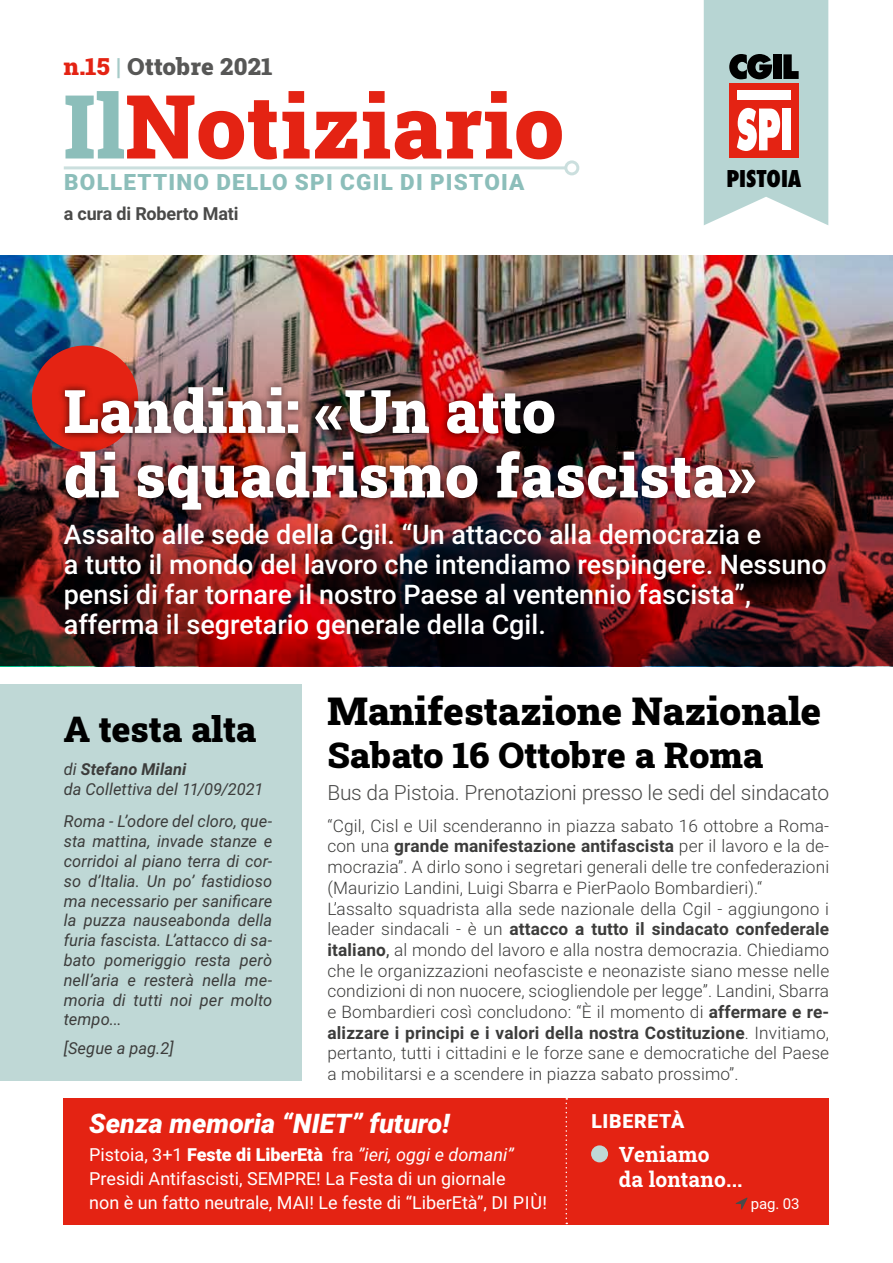
<style>
.page{position:relative;width:893px;height:1263px;background:#fff}
.page>*{position:absolute;margin:0;border:0;box-sizing:border-box;transform-origin:0 0}
.t1{font:900 88.5px "Roboto Slab";letter-spacing:.01em;color:#e42313}
.t2{font:900 60px/64.5px "Roboto Slab";letter-spacing:.01em;color:#fff}
.t3{font:900 39px "Roboto Slab";color:#000}
.t4{font:900 36px "Roboto Slab";color:#000}
.t5{font:500 27px/30px "Roboto";color:#fff}
.t6{font:italic 900 27px "Roboto";color:#fff}
.t7{font:900 24px "Roboto Slab";letter-spacing:.01em;color:#575756}
.t8{font:900 22.5px "Roboto";letter-spacing:.055em;color:#8cbeba}
.t9{font:800 condensed 22.5px "Futura";color:#000}
.t10{font:300 21px "Roboto";letter-spacing:-.01em;color:#4a4a49}
.t11{font:700 21px/25.2px "Roboto Slab";letter-spacing:.01em;color:#fff}
.t12{font:900 19.5px "Roboto";letter-spacing:.035em;color:#fff}
.t13{font:18px/24px "Roboto";color:#fff}
.t14{font:700 18px "Roboto";letter-spacing:-.01em;color:#4a4a49}
.t15{font:300 17.25px/20.7px "Roboto";letter-spacing:.01em;color:#3c3c3b}
.t16{font:italic 16.5px/19.8px "Roboto";letter-spacing:.005em;color:#3c3c3b}
.t17{font:15px "Roboto";color:#fff}
.s1{color:#e42313}
.s2{color:#a6cbc8}
.s3{color:#8cbeba}
.s4{font-weight:700}
.s5{font-weight:400}
.s6{font-weight:900}
.s7{font-style:italic}
</style>
<div class="page">
<div style="left:64px;top:1098px;width:765px;height:126px;background:#e42313"></div>
<div style="left:0;top:684px;width:302px;height:396px;background:#bfd8d6"></div>
<img style="left:0;top:255px;width:893px;height:21px">
<img style="left:0;top:276px;width:893px;height:390px">
<div style="left:591px;top:1145px;width:17px;height:17px;background:#bfd8d6;border-radius:50%"></div>
<svg style="left:736px;top:1197px;width:11px;height:12px"></svg>
<div style="left:32px;top:345px;width:106px;height:107px;background:#e42313;border-radius:50%"></div>
<hr style="left:64px;top:166px;width:502px;height:3px;background:#bfd8d6">
<div style="left:564px;top:160px;width:15px;height:15px;border:3px solid #bfd8d6;border-radius:50%"></div>
<svg style="left:704px;top:0;width:124px;height:225px;background:#bebebb"></svg>
<div style="left:57px;top:379px;width:706px;height:139px;background:#000;opacity:.75"></div>
<svg style="left:566px;top:1098px;width:1px;height:126px"></svg>
<h3 class="t7" style="left:64px;top:50px;width:210px"><span class="s1">n.15</span> <span class="s2">|</span> Ottobre 2021</h3>
<h1 class="t1" style="left:64px;top:66px;width:502px"><span class="s3">Il</span>Notiziario</h1>
<h3 class="t8" style="left:64px;top:166px;width:462px">BOLLETTINO DELLO SPI CGIL DI PISTOIA</h3>
<h3 class="t9" style="left:726px;top:163px;width:77px">PISTOIA</h3>
<p class="t14" style="left:64px;top:201px;width:176px">a cura di Roberto Mati</p>
<h2 class="t2" style="left:64px;top:377px;width:694px">Landini: «Un atto<br>di squadrismo fascista»</h2>
<h3 class="t5" style="left:64px;top:518px;width:764px">Assalto alle sede della Cgil. “Un attacco alla democrazia e<br>a tutto il mondo del lavoro che intendiamo respingere. Nessuno pensi di far tornare il nostro Paese al ventennio fascista”, afferma il segretario generale della Cgil.</h3>
<h3 class="t4" style="left:64px;top:705px;width:194px">A testa alta</h3>
<p class="t16" style="left:64px;top:759px;width:201px">di <span class="s4">Stefano Milani<br></span>da Collettiva del 11/09/2021</p>
<p class="t16" style="left:64px;top:811px;width:210px;text-align:justify">Roma - L’odore del cloro, que&shy;sta mattina, invade stanze e corridoi al piano terra di cor&shy;so d’Italia. Un po’ fastidioso ma necessario per sanificare la puzza nauseabonda della furia fascista. L’attacco di sa&shy;bato pomeriggio resta però nell’aria e resterà nella me&shy;moria di tutti noi per molto tempo...</p>
<p class="t16" style="left:64px;top:1037px;width:111px">[Segue a pag.2]</p>
<h3 class="t3" style="left:327px;top:684px;width:495px">Manifestazione Nazionale</h3>
<h3 class="t4" style="left:327px;top:730px;width:437px">Sabato 16 Ottobre a Roma</h3>
<p class="t10" style="left:327px;top:778px;width:503px">Bus da Pistoia. Prenotazioni presso le sedi del sindacato</p>
<p class="t15" style="left:327px;top:814px;width:503px">“Cgil, Cisl e Uil scenderanno in piazza sabato 16 ottobre a Roma&shy;con una <span class="s4">grande manifestazione antifascista</span> per il lavoro e la de&shy;mocrazia”. A dirlo sono i segretari generali delle tre confederazioni (Maurizio Landini, Luigi Sbarra e PierPaolo Bombardieri).“ L’assalto squadrista alla sede nazionale della Cgil - aggiungono i leader sindacali - è un <span class="s4">attacco a tutto il sindacato confederale italiano</span><span class="s5">,</span> al mondo del lavoro e alla nostra democrazia. Chiediamo che le organizzazioni neofasciste e neonaziste siano messe nelle condizioni di non nuocere, sciogliendole per legge”. Landini, Sbarra e Bombardieri così concludono: “È il momento di <span class="s4">affermare e re&shy;alizzare i principi e i valori della nostra Costituzione</span>. Invitiamo, pertanto, tutti i cittadini e le forze sane e democratiche del Paese a mobilitarsi e a scendere in piazza sabato prossimo”.</p>
<h3 class="t6" style="left:89px;top:1104px;width:362px">Senza memoria “NIET” futuro!</h3>
<p class="t13" style="left:89px;top:1142px;width:459px">Pistoia, 3+1 <span class="s6">Feste di LiberEtà</span> fra <span class="s7">”ieri, oggi e domani”<br></span>Presidi Antifascisti, SEMPRE! La Festa di un giornale<br>non è un fatto neutrale, MAI! Le feste di “LiberEtà”, DI PIÙ!</p>
<p class="t12" style="left:591px;top:1108px;width:94px">LIBERETÀ</p>
<p class="t11" style="left:619px;top:1141px;width:125px">Veniamo<br>da lontano...</p>
<p class="t17" style="left:751px;top:1193px;width:50px">pag. 03</p>
</div>
